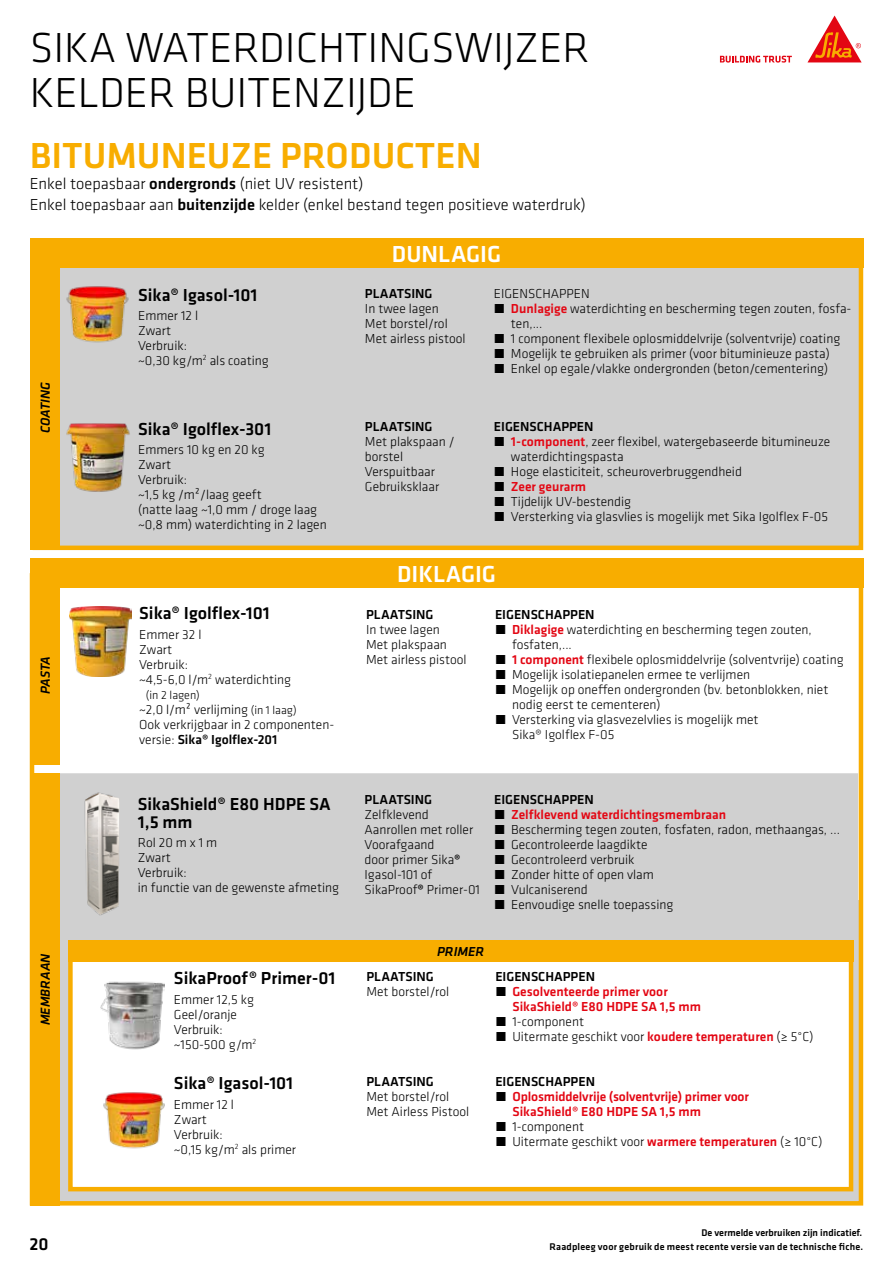
<style>
.page{position:relative;width:893px;height:1263px;background:#fff}
.page>*{position:absolute;margin:0;border:0;box-sizing:border-box;transform-origin:0 0}
.t1{font:300 43.5px/45px "Klavika";color:#000}
.t2{font:500 37.5px "Klavika";color:#f8ad00}
.t3{font:500 24px "Klavika";color:#fff}
.t4{font:500 18px/18px "Klavika";color:#000}
.t5{font:300 16.5px/21px "Klavika";color:#000}
.t6{font:300 13.5px/15px "Klavika";color:#000}
.t7{font:500 13.5px "Klavika";color:#e30613}
.t8{font:500 13.5px "Klavika";color:#000}
.t9{font:italic 500 13.5px "Klavika";color:#000}
.t10{font:300 12px "Klavika";color:#000}
.t11{font:500 10.05px "Klavika";letter-spacing:.015em;color:#000}
.s1{font-weight:500}
.s2{font-size:12px}
.s3{font-weight:500;color:#e30613}
.s4{color:#000}
</style>
<div class="page">
<svg style="left:720px;top:56px;width:72px;height:7px"></svg>
<svg style="left:807px;top:16px;width:55px;height:46px"></svg>
<div style="left:33px;top:253px;width:831px;height:298px;background:#d0d0d0"></div>
<svg style="left:29px;top:571px;width:835px;height:635px"></svg>
<img style="left:70px;top:607px;width:62px;height:70px">
<img style="left:64px;top:283px;width:68px;height:68px">
<img style="left:64px;top:410px;width:68px;height:98px">
<div style="left:30px;top:238px;width:833px;height:29px;background:#f8ad00"></div>
<div style="left:30px;top:559px;width:833px;height:29px;background:#f8ad00"></div>
<div style="left:30px;top:265px;width:30px;height:285px;background:#f8ad00"></div>
<div style="left:30px;top:585px;width:30px;height:179px;background:#f8ad00"></div>
<div style="left:30px;top:773px;width:30px;height:432px;background:#f8ad00"></div>
<svg style="left:66px;top:953px;width:789px;height:241px"></svg>
<div style="left:68px;top:940px;width:785px;height:21px;background:#f8ad00"></div>
<img style="left:77px;top:783px;width:53px;height:137px">
<h1 class="t1" style="left:30px;top:25px;width:561px">SIKA WATERDICHTINGSWIJZER<br>KELDER BUITENZIJDE</h1>
<h2 class="t2" style="left:30px;top:131px;width:453px">BITUMUNEUZE PRODUCTEN</h2>
<p class="t5" style="left:30px;top:173px;width:558px">Enkel toepasbaar <span class="s1">ondergronds</span> (niet UV resistent)<br>Enkel toepasbaar aan <span class="s1">buitenzijde</span> kelder (enkel bestand tegen positieve waterdruk)</p>
<p class="t9" style="left:36px;top:433px;width:53px;rotate:-90deg">COATING</p>
<p class="t9" style="left:36px;top:694px;width:40px;rotate:-90deg">PASTA</p>
<p class="t9" style="left:36px;top:1025px;width:73px;rotate:-90deg">MEMBRAAN</p>
<h3 class="t4" style="left:138px;top:285px;width:121px">Sika® Igasol-101</h3>
<p class="t6" style="left:138px;top:308px;width:132px">Emmer 12 l<br>Zwart<br>Verbruik:<br>~0,30 kg/m<sup>2</sup> als coating</p>
<h3 class="t4" style="left:138px;top:419px;width:135px">Sika® Igolflex-301</h3>
<p class="t6" style="left:138px;top:442px;width:190px">Emmers 10 kg en 20 kg<br>Zwart<br>Verbruik:<br>~1,5 kg /m²/laag geeft<br>(natte laag ~1,0 mm / droge laag ~0,8 mm) waterdichting in 2 lagen</p>
<h3 class="t4" style="left:139px;top:604px;width:132px">Sika® Igolflex-101</h3>
<p class="t6" style="left:139px;top:626px;width:153px">Emmer 32 l<br>Zwart<br>Verbruik:<br>~4,5-6,0 l/m<sup>2</sup> waterdichting</p>
<p class="t10" style="left:146px;top:687px;width:55px">(in 2 lagen)</p>
<p class="t6" style="left:139px;top:701px;width:197px">~2,0 l/m² verlijming <span class="s2">(in 1 laag)<br></span>Ook verkrijgbaar in 2 componenten&shy;versie: <span class="s1">Sika® Igolflex-201</span></p>
<h3 class="t4" style="left:138px;top:794px;width:194px">SikaShield® E80 HDPE SA<br>1,5 mm</h3>
<p class="t6" style="left:138px;top:835px;width:203px">Rol 20 m x 1 m<br>Zwart<br>Verbruik:<br>in functie van de gewenste afmeting</p>
<h3 class="t4" style="left:174px;top:969px;width:163px">SikaProof® Primer-01</h3>
<p class="t6" style="left:174px;top:991px;width:84px">Emmer 12,5 kg<br>Geel/oranje<br>Verbruik: ~150-500 g/m<sup>2</sup></p>
<h3 class="t4" style="left:174px;top:1074px;width:121px">Sika® Igasol-101</h3>
<p class="t6" style="left:174px;top:1096px;width:124px">Emmer 12 l<br>Zwart<br>Verbruik:<br>~0,15 kg/m<sup>2</sup> als primer</p>
<h3 class="t3" style="left:392px;top:238px;width:111px">DUNLAGIG</h3>
<p class="t8" style="left:365px;top:284px;width:69px">PLAATSING</p>
<p class="t6" style="left:365px;top:300px;width:102px">In twee lagen<br>Met borstel/rol<br>Met airless pistool</p>
<p class="t8" style="left:365px;top:418px;width:69px">PLAATSING</p>
<p class="t6" style="left:365px;top:434px;width:91px">Met plakspaan / borstel<br>Verspuitbaar<br>Gebruiksklaar</p>
<p class="t6" style="left:494px;top:285px;width:97px">EIGENSCHAPPEN</p>
<p class="t6" style="left:494px;top:300px;width:359px"><span class="s1">́</span> <span class="s3">Dunlagige</span> waterdichting en bescherming tegen zouten, fosfa-</p>
<p class="t6" style="left:511px;top:315px;width:33px">ten,...</p>
<p class="t6" style="left:494px;top:330px;width:348px"><span class="s1">́</span> 1 component flexibele oplosmiddelvrije (solventvrije) coating</p>
<p class="t6" style="left:494px;top:345px;width:337px"><span class="s1">́</span> Mogelijk te gebruiken als primer (voor bituminieuze pasta)</p>
<p class="t6" style="left:494px;top:360px;width:336px"><span class="s1">́</span> Enkel op egale/vlakke ondergronden (beton/cementering)</p>
<p class="t8" style="left:494px;top:418px;width:101px">EIGENSCHAPPEN</p>
<p class="t6" style="left:494px;top:434px;width:338px"><span class="s1">́</span> <span class="s3">1-component</span>, zeer flexibel, watergebaseerde bitumineuze</p>
<p class="t6" style="left:511px;top:449px;width:114px">waterdichtingspasta</p>
<p class="t6" style="left:494px;top:464px;width:249px"><span class="s1">́</span> Hoge elasticiteit, scheuroverbruggendheid</p>
<p class="t7" style="left:494px;top:478px;width:94px"><span class="s4">́</span> Zeer geurarm</p>
<p class="t6" style="left:494px;top:494px;width:139px"><span class="s1">́</span> Tijdelijk UV-bestendig</p>
<p class="t6" style="left:494px;top:509px;width:336px"><span class="s1">́</span> Versterking via glasvlies is mogelijk met Sika Igolflex F-05</p>
<h3 class="t3" style="left:397px;top:558px;width:100px">DIKLAGIG</h3>
<p class="t8" style="left:366px;top:605px;width:69px">PLAATSING</p>
<p class="t6" style="left:366px;top:622px;width:102px">In twee lagen<br>Met plakspaan<br>Met airless pistool</p>
<p class="t8" style="left:495px;top:605px;width:101px">EIGENSCHAPPEN</p>
<p class="t6" style="left:495px;top:622px;width:318px"><span class="s1">́</span> <span class="s3">Diklagige</span> waterdichting en bescherming tegen zouten,</p>
<p class="t6" style="left:512px;top:637px;width:61px">fosfaten,...</p>
<p class="t6" style="left:495px;top:652px;width:350px"><span class="s1">́</span> <span class="s3">1 component</span> flexibele oplosmiddelvrije (solventvrije) coating</p>
<p class="t6" style="left:495px;top:667px;width:257px"><span class="s1">́</span> Mogelijk isolatiepanelen ermee te verlijmen</p>
<p class="t6" style="left:495px;top:682px;width:335px"><span class="s1">́</span> Mogelijk op oneffen ondergronden (bv. betonblokken, niet</p>
<p class="t6" style="left:512px;top:697px;width:150px">nodig eerst te cementeren)</p>
<p class="t6" style="left:495px;top:712px;width:265px"><span class="s1">́</span> Versterking via glasvezelvlies is mogelijk met</p>
<p class="t6" style="left:512px;top:727px;width:104px">Sika® Igolflex F-05</p>
<p class="t8" style="left:365px;top:791px;width:69px">PLAATSING</p>
<p class="t6" style="left:365px;top:807px;width:117px">Zelfklevend<br>Aanrollen met roller<br>Voorafgaand<br>door primer Sika<span class="s1">®<br></span>Igasol-101 of<br>SikaProof<span class="s1">®</span> Primer-01</p>
<p class="t6" style="left:494px;top:792px;width:347px"><span class="s1">EIGENSCHAPPEN<br>́</span> <span class="s3">Zelfklevend waterdichtingsmembraan<br></span><span class="s1">́</span> Bescherming tegen zouten, fosfaten, radon, methaangas, ... <span class="s1">́</span> Gecontroleerde laagdikte<br><span class="s1">́</span> Gecontroleerd verbruik<br><span class="s1">́</span> Zonder hitte of open vlam<br><span class="s1">́</span> Vulcaniserend<br><span class="s1">́</span> Eenvoudige snelle toepassing</p>
<p class="t9" style="left:437px;top:942px;width:49px">PRIMER</p>
<p class="t8" style="left:366px;top:967px;width:69px">PLAATSING</p>
<p class="t6" style="left:366px;top:984px;width:84px">Met borstel/rol</p>
<p class="t8" style="left:495px;top:967px;width:101px">EIGENSCHAPPEN</p>
<p class="t7" style="left:495px;top:982px;width:174px"><span class="s4">́</span> Gesolventeerde primer voor</p>
<p class="t7" style="left:512px;top:997px;width:190px">SikaShield® E80 HDPE SA 1,5 mm</p>
<p class="t6" style="left:495px;top:1014px;width:90px"><span class="s1">́</span> 1-component</p>
<p class="t6" style="left:495px;top:1029px;width:320px"><span class="s1">́</span> Uitermate geschikt voor <span class="s3">koudere temperaturen</span> (≥ 5°C)</p>
<p class="t8" style="left:366px;top:1073px;width:69px">PLAATSING</p>
<p class="t6" style="left:366px;top:1089px;width:104px">Met borstel/rol<br>Met Airless Pistool</p>
<p class="t8" style="left:495px;top:1073px;width:101px">EIGENSCHAPPEN</p>
<p class="t7" style="left:495px;top:1088px;width:255px"><span class="s4">́</span> Oplosmiddelvrije (solventvrije) primer voor</p>
<p class="t7" style="left:512px;top:1103px;width:190px">SikaShield® E80 HDPE SA 1,5 mm</p>
<p class="t6" style="left:495px;top:1119px;width:90px"><span class="s1">́</span> 1-component</p>
<p class="t6" style="left:495px;top:1134px;width:329px"><span class="s1">́</span> Uitermate geschikt voor <span class="s3">warmere temperaturen</span> (≥ 10°C)</p>
<p class="t11" style="left:701px;top:1226px;width:162px">De vermelde verbruiken zijn indicatief.</p>
<h3 class="t4" style="left:30px;top:1235px;width:21px">20</h3>
<p class="t11" style="left:549px;top:1240px;width:315px">Raadpleeg voor gebruik de meest recente versie van de technische fiche.</p>
</div>
